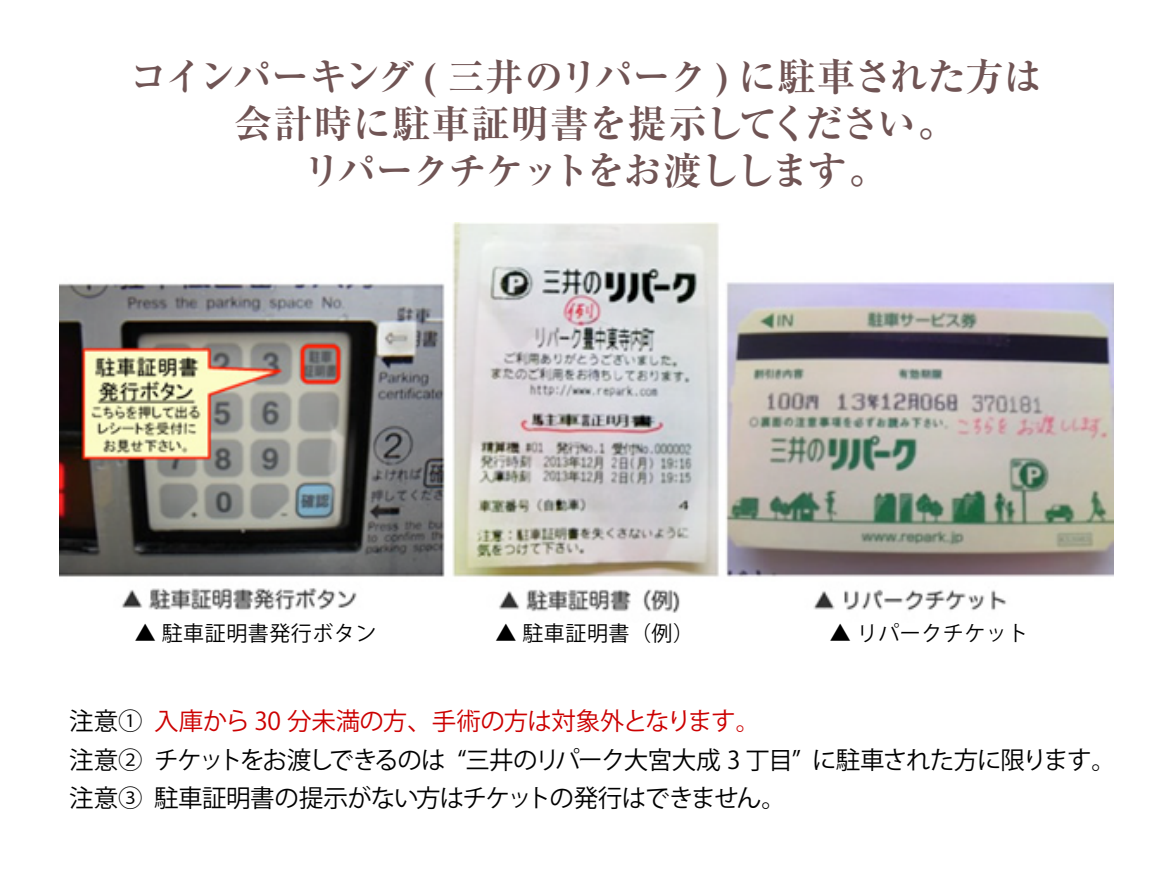
<style>
.page{position:relative;width:1173px;height:875px;background:#fff}
.page>*{position:absolute;margin:0;border:0;box-sizing:border-box;transform-origin:0 0}
.t1{font:700 38.5px/47.2px "Ryumin Pro";letter-spacing:-.045em;color:#705454;text-align:center}
.t2{font:24.5px/38.5px "Koz Go Pro";letter-spacing:-.045em;color:#000}
.t3{font:21px "Koz Go Pro";letter-spacing:.025em;color:#000}
.s1{color:#c00}
</style>
<div class="page">
<img style="left:59px;top:222px;width:1054px;height:391px">
<h1 class="t1" style="left:129px;top:50px;width:914px">コインパーキング ( 三井のリパーク ) に駐車された方は会計時に駐車証明書を提示してください。<br>リパークチケットをお渡しします。</h1>
<p class="t3" style="left:135px;top:619px;width:243px">▲ 駐車証明書発行ボタン</p>
<p class="t3" style="left:495px;top:619px;width:200px">▲ 駐車証明書（例）</p>
<p class="t3" style="left:830px;top:619px;width:200px">▲ リパークチケット</p>
<p class="t2" style="left:69px;top:703px;width:1048px">注意① <span class="s1">入庫から 30 分未満の方、手術の方は対象外となります。<br></span>注意② チケットをお渡しできるのは “三井のリパーク大宮大成 3 丁目” に駐車された方に限ります。注意③ 駐車証明書の提示がない方はチケットの発行はできません。</p>
</div>
